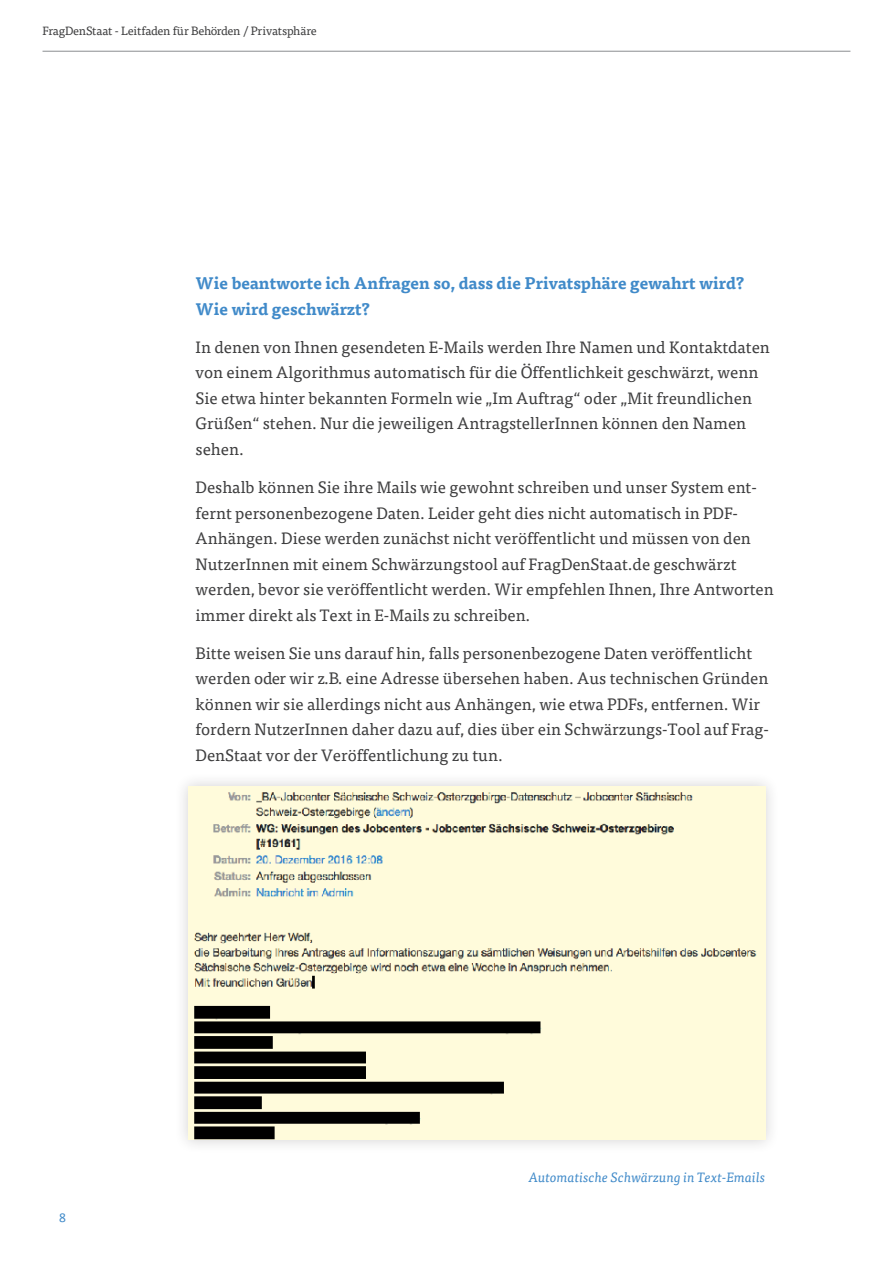
<style>
.page{position:relative;width:893px;height:1263px;background:#fff}
.page>*{position:absolute;margin:0;border:0;box-sizing:border-box;transform-origin:0 0}
.Fließtext{font:16.5px/25.5px "Tisa Pro";color:#3e3e3f}
.Fließtext-2{font:700 16.5px/25.5px "Tisa Pro";color:#408ac9}
.Fließtext-3{font:italic 13.5px "Tisa Pro";color:#408ac9}
.t1{font:13.5px "Calibri";color:#408ac9}
.t2{font:12px "Tisa Pro";letter-spacing:-.02em;color:#3e3e3f}
</style>
<div class="page">
<hr style="left:43px;top:51px;width:807px;height:1px;background:#8b8d90">
<div style="left:174px;top:772px;width:606px;height:382px;background:#231f20;opacity:.2"></div>
<img style="left:189px;top:786px;width:576px;height:354px">
<p class="t2" style="left:43px;top:22px;width:276px">FragDenStaat - Leitfaden für Behörden / Privatsphäre</p>
<p class="Fließtext-2" style="left:196px;top:270px;width:550px">Wie beantworte ich Anfragen so, dass die Privatsphäre gewahrt wird?<br>Wie wird geschwärzt?</p>
<p class="Fließtext" style="left:196px;top:333px;width:576px">In denen von Ihnen gesendeten E-Mails werden Ihre Namen und Kontaktdaten von einem Algorithmus automatisch für die Öffentlichkeit geschwärzt, wenn Sie etwa hinter bekannten Formeln wie „Im Auftrag“ oder „Mit freundlichen Grüßen“ stehen. Nur die jeweiligen AntragstellerInnen können den Namen sehen.</p>
<p class="Fließtext" style="left:196px;top:474px;width:580px">Deshalb können Sie ihre Mails wie gewohnt schreiben und unser System ent&shy;fernt personenbezogene Daten. Leider geht dies nicht automatisch in PDF-Anhängen. Diese werden zunächst nicht veröffentlicht und müssen von den NutzerInnen mit einem Schwärzungstool auf FragDenStaat.de geschwärzt werden, bevor sie veröffentlicht werden. Wir empfehlen Ihnen, Ihre Antworten immer direkt als Text in E-Mails zu schreiben.</p>
<p class="Fließtext" style="left:196px;top:639px;width:575px">Bitte weisen Sie uns darauf hin, falls personenbezogene Daten veröffentlicht werden oder wir z.B. eine Adresse übersehen haben. Aus technischen Gründen können wir sie allerdings nicht aus Anhängen, wie etwa PDFs, entfernen. Wir fordern NutzerInnen daher dazu auf, dies über ein Schwärzungs-Tool auf Frag-DenStaat vor der Veröffentlichung zu tun.</p>
<p class="t1" style="left:59px;top:1208px;width:8px">8</p>
<p class="Fließtext-3" style="left:528px;top:1167px;width:239px">Automatische Schwärzung in Text-Emails</p>
</div>
